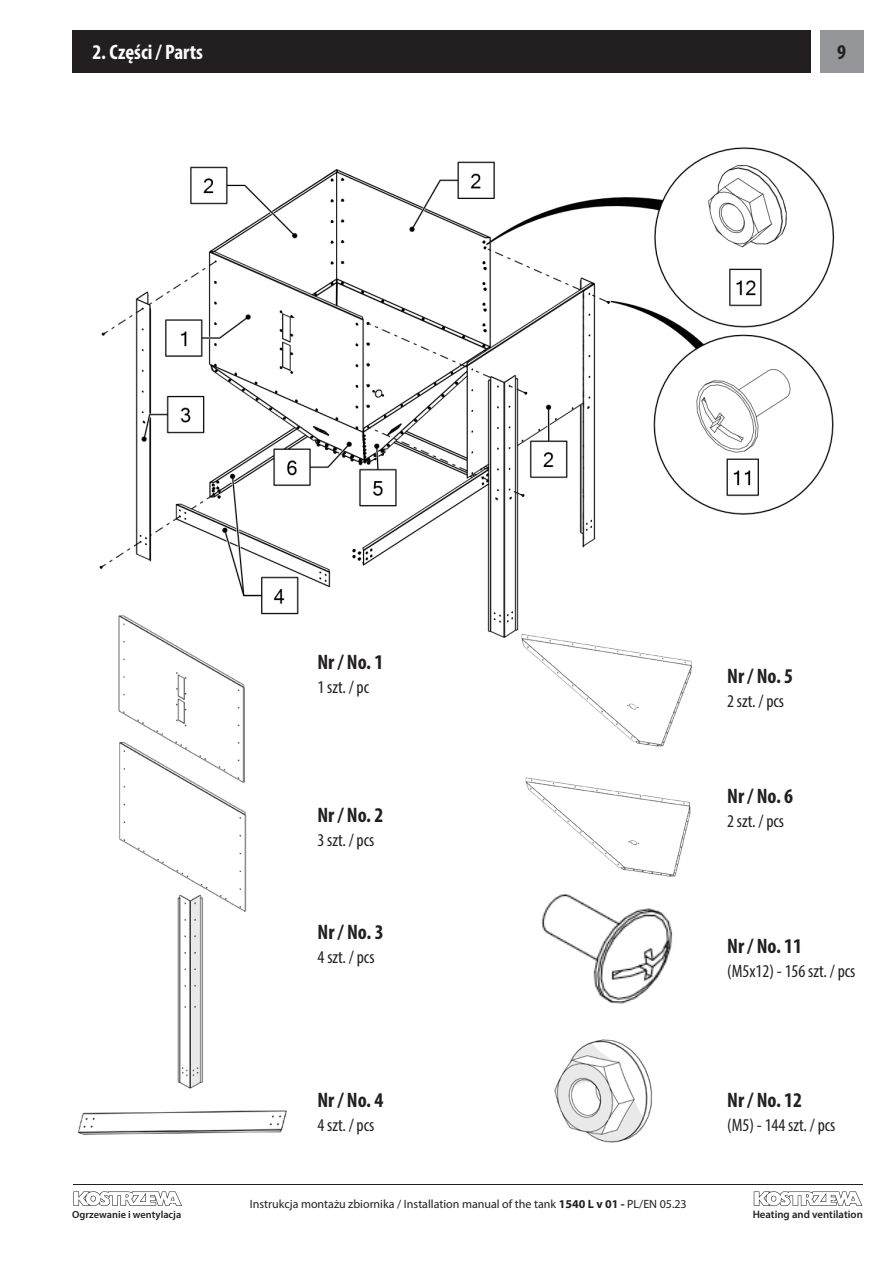
<style>
.page{position:relative;width:893px;height:1263px;background:#fff}
.page>*{position:absolute;margin:0;border:0;box-sizing:border-box;transform-origin:0 0}
.Podrozdział{font:700 condensed 21px "Myriad Pro";color:#231f20}
.Rozdział{font:700 condensed 21px "Myriad Pro";color:#fff}
.Podrozdział-2{font:condensed 18px "Myriad Pro";color:#231f20}
.t1{font:12px "Myriad Pro";color:#231f20}
.t2{font:600 10.8px "Myriad Pro";color:#231f20}
.t3{font:600 10.35px "Myriad Pro";color:#231f20}
.s1{font-weight:700}
</style>
<div class="page">
<hr style="left:73px;top:1184px;width:790px;height:1px;background:#231f20">
<svg style="left:73px;top:1191px;width:109px;height:15px"></svg>
<svg style="left:754px;top:1191px;width:108px;height:15px"></svg>
<div style="left:820px;top:30px;width:43px;height:42px;background:#949699"></div>
<img style="left:99px;top:147px;width:736px;height:468px">
<div style="left:72px;top:30px;width:739px;height:43px;background:#231f20"></div>
<img style="left:118px;top:614px;width:127px;height:126px">
<img style="left:177px;top:912px;width:26px;height:177px">
<img style="left:78px;top:1110px;width:209px;height:25px">
<img style="left:483px;top:608px;width:303px;height:134px">
<img style="left:525px;top:742px;width:166px;height:135px">
<img style="left:554px;top:1039px;width:99px;height:104px">
<img style="left:541px;top:893px;width:132px;height:111px">
<img style="left:119px;top:740px;width:128px;height:172px">
<p class="Rozdział" style="left:92px;top:39px;width:112px">2. Części / Parts</p>
<p class="Podrozdział" style="left:837px;top:39px;width:10px">9</p>
<p class="Podrozdział" style="left:317px;top:649px;width:68px">Nr / No. 1</p>
<p class="Podrozdział-2" style="left:317px;top:676px;width:53px">1 szt. / pc</p>
<p class="Podrozdział" style="left:317px;top:802px;width:68px">Nr / No. 2</p>
<p class="Podrozdział-2" style="left:317px;top:829px;width:58px">3 szt. / pcs</p>
<p class="Podrozdział" style="left:318px;top:919px;width:68px">Nr / No. 3</p>
<p class="Podrozdział-2" style="left:318px;top:946px;width:58px">4 szt. / pcs</p>
<p class="Podrozdział" style="left:317px;top:1087px;width:68px">Nr / No. 4</p>
<p class="Podrozdział-2" style="left:317px;top:1114px;width:58px">4 szt. / pcs</p>
<p class="Podrozdział" style="left:727px;top:662px;width:68px">Nr / No. 5</p>
<p class="Podrozdział-2" style="left:727px;top:690px;width:58px">2 szt. / pcs</p>
<p class="Podrozdział" style="left:727px;top:783px;width:68px">Nr / No. 6</p>
<p class="Podrozdział-2" style="left:727px;top:810px;width:58px">2 szt. / pcs</p>
<p class="Podrozdział" style="left:727px;top:933px;width:76px">Nr / No. 11</p>
<p class="Podrozdział-2" style="left:727px;top:960px;width:130px">(M5x12) - 156 szt. / pcs</p>
<p class="Podrozdział" style="left:727px;top:1087px;width:76px">Nr / No. 12</p>
<p class="Podrozdział-2" style="left:727px;top:1114px;width:110px">(M5) - 144 szt. / pcs</p>
<p class="t1" style="left:250px;top:1197px;width:438px">Instrukcja montażu zbiornika / Installation manual of the tank <span class="s1">1540 L v 01 -</span> PL/EN 05.23</p>
<p class="t3" style="left:72px;top:1207px;width:111px">Ogrzewanie i wentylacja</p>
<p class="t2" style="left:753px;top:1207px;width:112px">Heating and ventilation</p>
</div>
